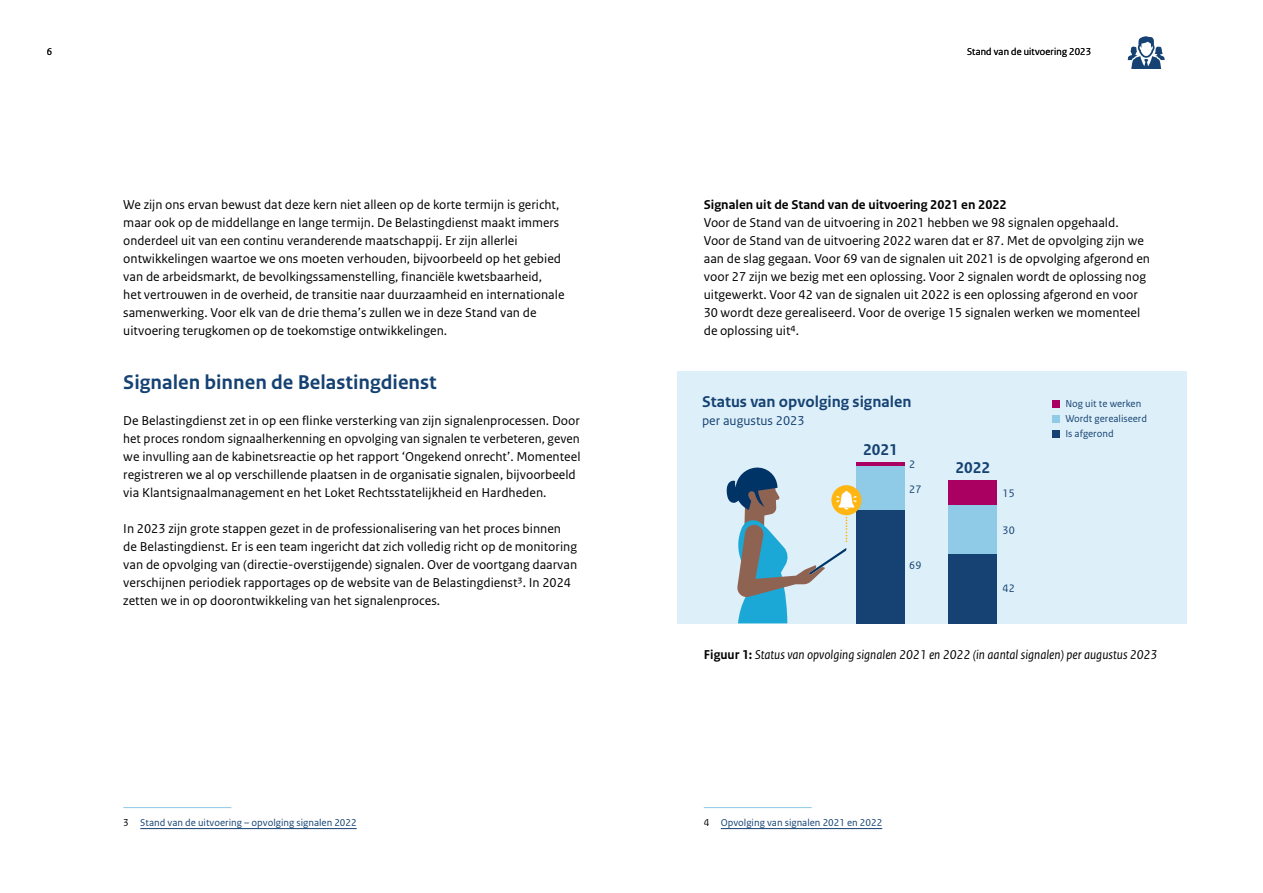
<style>
.page{position:relative;width:1263px;height:893px;background:#fff}
.page>*{position:absolute;margin:0;border:0;box-sizing:border-box;transform-origin:0 0}
.H3_Paragraafkop{font:700 21px "Rijksoverheid Sans Text";color:#154273}
.t1{font:700 16.5px "Rijksoverheid Sans Text";color:#154273}
.P_Platte_tekst{font:13.5px/18px "Rijksoverheid Sans Text";color:#000}
.P_Figuurtitel{font:italic 13.5px "Rijksoverheid Sans Text";color:#000}
.H3_Tussenkop{font:700 13.5px "Rijksoverheid Sans Text";color:#000}
.t2{font:13.5px "Rijksoverheid Sans Text";color:#154273}
.t3{font:11.4px "Rijksoverheid Sans Text";color:#154273}
.P_Platte_tekst-2{font:10.5px/15px "Rijksoverheid Sans Text";color:#154273}
.t4{font:10.5px "Rijksoverheid Sans Heading";letter-spacing:.02em;color:#000}
.s1{color:#000}
.s2{font-weight:700;font-style:normal}
</style>
<div class="page">
<div style="left:676px;top:371px;width:510px;height:252px;background:#ddeff8"></div>
<div style="left:1052px;top:400px;width:8px;height:8px;background:#a90061"></div>
<div style="left:1052px;top:415px;width:8px;height:8px;background:#8fcae7"></div>
<div style="left:1052px;top:430px;width:8px;height:8px;background:#154273"></div>
<div style="left:948px;top:554px;width:49px;height:69px;background:#154273"></div>
<div style="left:948px;top:505px;width:49px;height:49px;background:#8fcae7"></div>
<div style="left:948px;top:480px;width:49px;height:25px;background:#a90061"></div>
<div style="left:856px;top:510px;width:49px;height:113px;background:#154273"></div>
<div style="left:856px;top:465px;width:49px;height:45px;background:#8fcae7"></div>
<hr style="left:856px;top:462px;width:49px;height:3px;background:#a90061">
<svg style="left:1128px;top:36px;width:37px;height:33px"></svg>
<hr style="left:123px;top:807px;width:108px;height:1px;background:#8fcae7">
<hr style="left:140px;top:828px;width:217px;height:1px;background:#154273">
<hr style="left:704px;top:807px;width:108px;height:1px;background:#8fcae7">
<hr style="left:721px;top:828px;width:161px;height:1px;background:#154273">
<div style="left:831px;top:485px;width:30px;height:30px;background:#ffb512;border-radius:50%"></div>
<svg style="left:726px;top:467px;width:130px;height:156px"></svg>
<p class="t4" style="left:47px;top:45px;width:7px">6</p>
<p class="t4" style="left:967px;top:45px;width:126px">Stand van de uitvoering 2023</p>
<p class="P_Platte_tekst" style="left:123px;top:196px;width:443px">We zijn ons ervan bewust dat deze kern niet alleen op de korte termijn is gericht, maar ook op de middellange en lange termijn. De Belastingdienst maakt immers onderdeel uit van een continu veranderende maatschappij. Er zijn allerlei ontwikkelingen waartoe we ons moeten verhouden, bijvoorbeeld op het gebied van de arbeidsmarkt, de bevolkingssamenstelling, financiële kwetsbaarheid,<br>het vertrouwen in de overheid, de transitie naar duurzaamheid en internationale samenwerking. Voor elk van de drie thema’s zullen we in deze Stand van de uitvoering terugkomen op de toekomstige ontwikkelingen.</p>
<h3 class="H3_Paragraafkop" style="left:123px;top:371px;width:315px">Signalen binnen de Belastingdienst</h3>
<p class="P_Platte_tekst" style="left:123px;top:412px;width:459px">De Belastingdienst zet in op een flinke versterking van zijn signalenprocessen. Door het proces rondom signaalherkenning en opvolging van signalen te verbeteren, geven we invulling aan de kabinetsreactie op het rapport ‘Ongekend onrecht’. Momenteel registreren we al op verschillende plaatsen in de organisatie signalen, bijvoorbeeld via Klantsignaalmanagement en het Loket Rechtsstatelijkheid en Hardheden.</p>
<p class="P_Platte_tekst" style="left:123px;top:520px;width:455px">In 2023 zijn grote stappen gezet in de professionalisering van het proces binnen de Belastingdienst. Er is een team ingericht dat zich volledig richt op de monitoring van de opvolging van (directie-overstijgende) signalen. Over de voortgang daarvan verschijnen periodiek rapportages op de website van de Belastingdienst3. In 2024 zetten we in op doorontwikkeling van het signalenproces.</p>
<p class="P_Platte_tekst-2" style="left:123px;top:815px;width:235px"><span class="s1">3</span> Stand van de uitvoering – opvolging signalen 2022</p>
<h3 class="H3_Tussenkop" style="left:704px;top:197px;width:304px">Signalen uit de Stand van de uitvoering 2021 en 2022</h3>
<p class="P_Platte_tekst" style="left:704px;top:214px;width:448px">Voor de Stand van de uitvoering in 2021 hebben we 98 signalen opgehaald.<br>Voor de Stand van de uitvoering 2022 waren dat er 87. Met de opvolging zijn we aan de slag gegaan. Voor 69 van de signalen uit 2021 is de opvolging afgerond en voor 27 zijn we bezig met een oplossing. Voor 2 signalen wordt de oplossing nog uitgewerkt. Voor 42 van de signalen uit 2022 is een oplossing afgerond en voor 30 wordt deze gerealiseerd. Voor de overige 15 signalen werken we momenteel de oplossing uit4.</p>
<p class="t1" style="left:702px;top:393px;width:211px">Status van opvolging signalen</p>
<p class="t2" style="left:702px;top:413px;width:104px">per augustus 2023</p>
<p class="t1" style="left:863px;top:440px;width:36px">2021</p>
<p class="t3" style="left:909px;top:458px;width:8px">2</p>
<p class="t3" style="left:909px;top:483px;width:14px">27</p>
<p class="t3" style="left:909px;top:559px;width:14px">69</p>
<p class="t1" style="left:955px;top:458px;width:36px">2022</p>
<p class="t3" style="left:1002px;top:486px;width:14px">15</p>
<p class="t3" style="left:1002px;top:524px;width:14px">30</p>
<p class="t3" style="left:1002px;top:581px;width:14px">42</p>
<p class="P_Platte_tekst-2" style="left:1065px;top:397px;width:83px">Nog uit te werken<br>Wordt gerealiseerd<br>Is afgerond</p>
<p class="P_Figuurtitel" style="left:704px;top:647px;width:455px"><span class="s2">Figuur 1:</span> Status van opvolging signalen 2021 en 2022 (in aantal signalen) per augustus 2023</p>
<p class="P_Platte_tekst-2" style="left:704px;top:815px;width:180px"><span class="s1">4</span> Opvolging van signalen 2021 en 2022</p>
</div>
